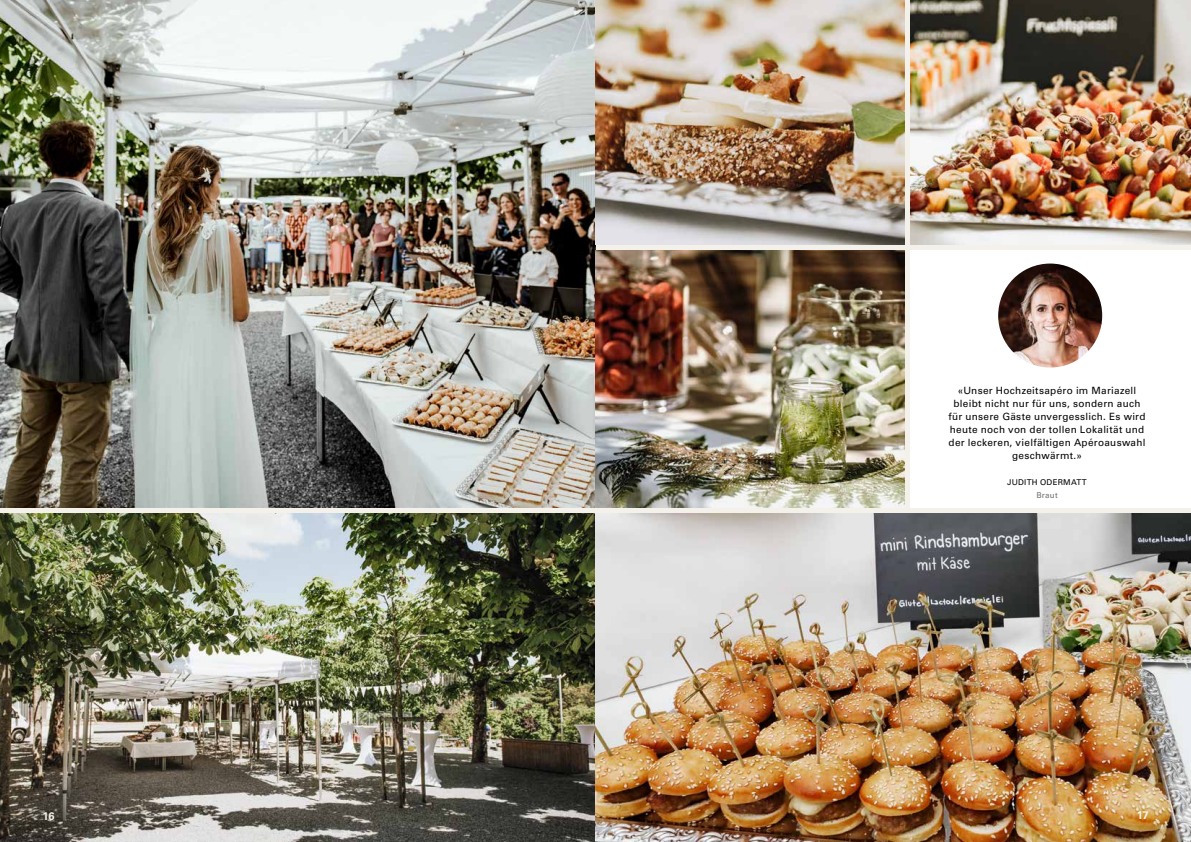
<style>
.page{position:relative;width:1191px;height:842px;background:#fff}
.page>*{position:absolute;margin:0;border:0;box-sizing:border-box;transform-origin:0 0}
.t1{font:700 11px "Univers LT Std";color:#f4f1ea}
.t2{font:10px/13px "Univers LT Std";letter-spacing:.03em;color:#000;text-align:center}
.t3{font:8px "Univers LT Std";letter-spacing:.03em;color:#000}
.t4{font:8px "Univers LT Std";letter-spacing:.025em;color:#6f6f6e}
</style>
<div class="page">
<img style="left:0;top:513px;width:1191px;height:329px">
<img style="left:998px;top:264px;width:104px;height:104px;border-radius:52px">
<img style="left:0;top:0;width:595px;height:508px">
<img style="left:595px;top:251px;width:309px;height:257px">
<img style="left:910px;top:0;width:281px;height:245px">
<img style="left:595px;top:0;width:309px;height:245px">
<p class="t2" style="left:948px;top:384px;width:199px">«Unser Hochzeitsapéro im Mariazell bleibt nicht nur für uns, sondern auch für unsere Gäste unvergesslich. Es wird heute noch von der tollen Lokalität und der leckeren, vielfältigen Apéroauswahl geschwärmt.»</p>
<p class="t3" style="left:1007px;top:477px;width:81px">JUDITH ODERMATT</p>
<p class="t4" style="left:1036px;top:490px;width:23px">Braut</p>
<p class="t1" style="left:43px;top:810px;width:14px">16</p>
<p class="t1" style="left:1136px;top:808px;width:13px">17</p>
</div>
